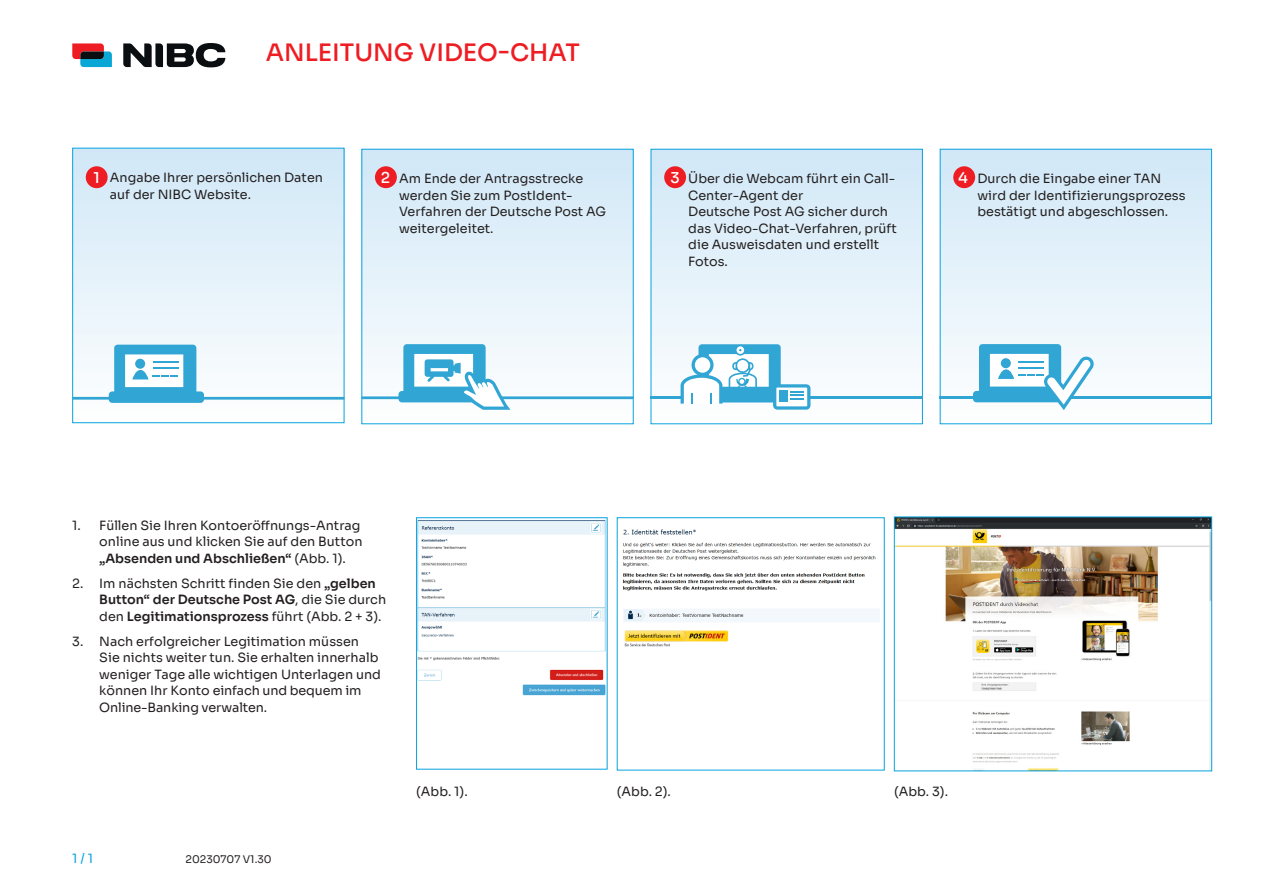
<style>
.page{position:relative;width:1263px;height:893px;background:#fff}
.page>*{position:absolute;margin:0;border:0;box-sizing:border-box;transform-origin:0 0}
.t1{font:500 24px "Sora";color:#ee1d23}
.anleitungen-kreis-nu{font:500 15px "Sora";color:#fff}
.Copy{font:12.75px/16.5px "Sora";color:#231f20}
.t2{font:12.75px "Sora";color:#06a3df}
.t3{font:10.5px "Sora";color:#231f20}
.s1{font-weight:600}
</style>
<div class="page">
<svg style="left:123px;top:43px;width:102px;height:24px"></svg>
<svg style="left:72px;top:43px;width:40px;height:24px"></svg>
<svg style="left:363px;top:151px;width:269px;height:193px;background:#e0eff9"></svg>
<div style="left:361px;top:149px;width:273px;height:275px;border:1px solid #06a3df"></div>
<div style="left:940px;top:149px;width:271px;height:275px;background:linear-gradient(to bottom,#d0e7f7,#fefefe)"></div>
<div style="left:940px;top:149px;width:272px;height:275px;border:1px solid #06a3df"></div>
<svg style="left:74px;top:150px;width:268px;height:195px;background:#e0eff9"></svg>
<div style="left:72px;top:148px;width:272px;height:275px;border:1px solid #06a3df"></div>
<div style="left:651px;top:149px;width:271px;height:275px;background:linear-gradient(to bottom,#d0e7f7,#fefefe)"></div>
<div style="left:651px;top:149px;width:272px;height:275px;border:1px solid #06a3df"></div>
<svg style="left:72px;top:345px;width:272px;height:58px"></svg>
<svg style="left:361px;top:344px;width:273px;height:66px"></svg>
<hr style="left:651px;top:396px;width:272px;height:3px;background:#31a5d4">
<svg style="left:680px;top:344px;width:130px;height:66px"></svg>
<div style="left:779px;top:390px;width:8px;height:12px;background:#31a5d4"></div>
<hr style="left:940px;top:396px;width:272px;height:3px;background:#31a5d4">
<svg style="left:973px;top:344px;width:121px;height:66px"></svg>
<svg style="left:416px;top:517px;width:192px;height:253px"></svg>
<svg style="left:616px;top:517px;width:269px;height:254px"></svg>
<img style="left:893px;top:516px;width:319px;height:256px">
<div style="left:953px;top:166px;width:22px;height:22px;background:#ee1d23;border-radius:50%"></div>
<div style="left:664px;top:166px;width:22px;height:22px;background:#ee1d23;border-radius:50%"></div>
<div style="left:375px;top:166px;width:22px;height:22px;background:#ee1d23;border-radius:50%"></div>
<div style="left:86px;top:166px;width:22px;height:22px;background:#ee1d23;border-radius:50%"></div>
<h1 class="t1" style="left:266px;top:33px;width:316px">ANLEITUNG VIDEO-CHAT</h1>
<p class="Copy" style="left:110px;top:168px;width:215px">Angabe Ihrer persönlichen Daten auf der NIBC Website.</p>
<p class="Copy" style="left:688px;top:169px;width:210px">Über die Webcam führt ein Call-<br>Center-Agent der<br>Deutsche Post AG sicher durch das Video-Chat-Verfahren, prüft die Ausweisdaten und erstellt<br>Fotos.</p>
<p class="anleitungen-kreis-nu" style="left:93px;top:165px;width:8px">1</p>
<p class="anleitungen-kreis-nu" style="left:381px;top:165px;width:11px">2</p>
<p class="anleitungen-kreis-nu" style="left:670px;top:165px;width:11px">3</p>
<p class="anleitungen-kreis-nu" style="left:958px;top:165px;width:11px">4</p>
<p class="Copy" style="left:399px;top:169px;width:186px">Am Ende der Antragsstrecke werden Sie zum PostIdent-</p>
<p class="Copy" style="left:399px;top:202px;width:209px">Verfahren der Deutsche Post AG</p>
<p class="Copy" style="left:399px;top:219px;width:96px">weitergeleitet.</p>
<p class="Copy" style="left:977px;top:169px;width:210px">Durch die Eingabe einer TAN wird der Identifizierungsprozess bestätigt und abgeschlossen.</p>
<p class="Copy" style="left:99px;top:516px;width:265px;text-indent:-27px">1. Füllen Sie Ihren Kontoeröffnungs-Antrag online aus und klicken Sie auf den Button <span class="s1">„Absenden und Abschließen“</span> (Abb. 1).</p>
<p class="Copy" style="left:99px;top:574px;width:288px;text-indent:-27px">2. Im nächsten Schritt finden Sie den <span class="s1">„gelben<br>Button“ der Deutsche Post AG</span>, die Sie durch den <span class="s1">Legitimationsprozess</span> führt (Abb. 2 + 3).</p>
<p class="Copy" style="left:99px;top:632px;width:283px;text-indent:-27px">3. Nach erfolgreicher Legitimation müssen Sie nichts weiter tun. Sie erhalten innerhalb weniger Tage alle wichtigen Unterlagen und können Ihr Konto einfach und bequem im Online-Banking verwalten.</p>
<p class="t2" style="left:72px;top:848px;width:22px">1 / 1</p>
<p class="t3" style="left:186px;top:851px;width:88px">20230707 V1.30</p>
<p class="Copy" style="left:416px;top:782px;width:53px">(Abb. 1).</p>
<p class="Copy" style="left:617px;top:782px;width:55px">(Abb. 2).</p>
<p class="Copy" style="left:894px;top:782px;width:55px">(Abb. 3).</p>
</div>
